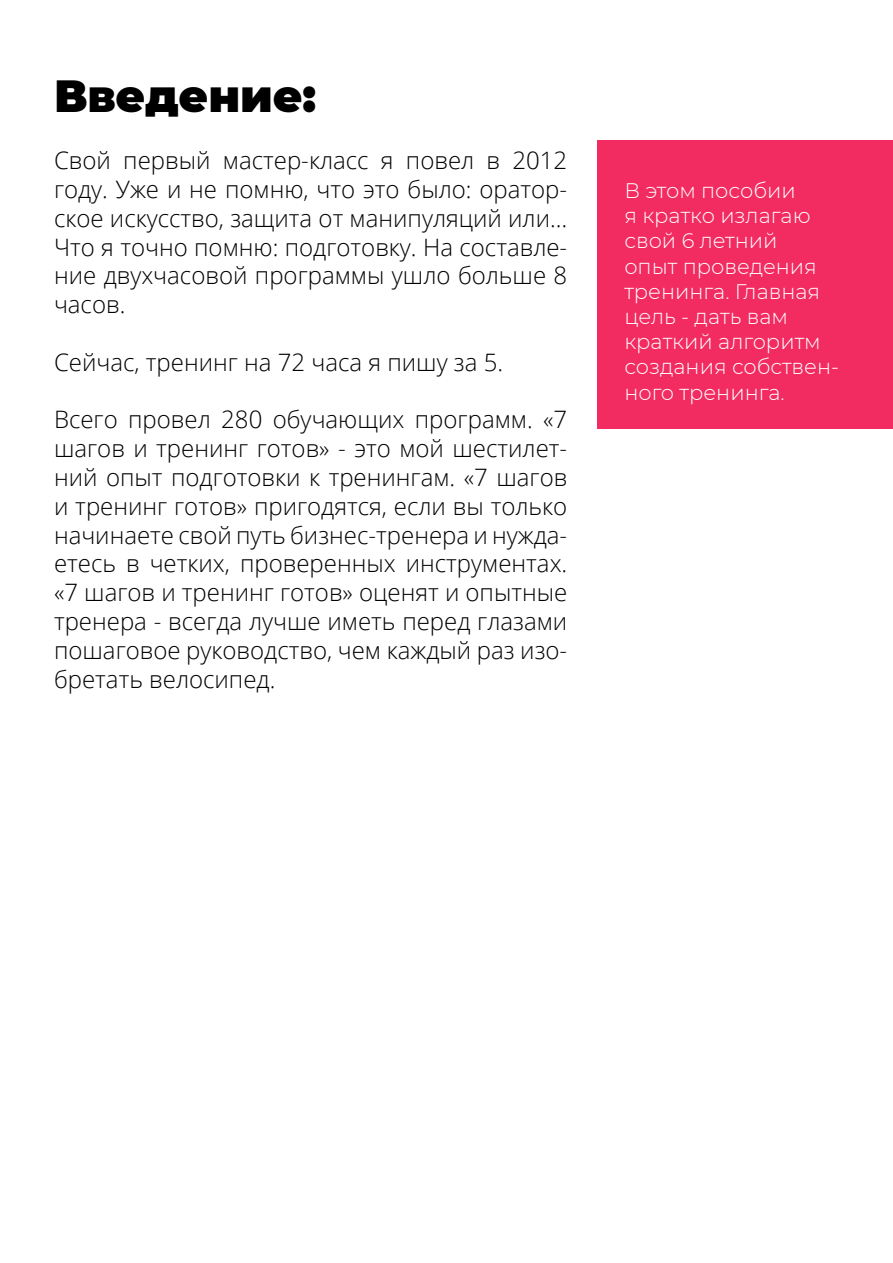
<style>
.page{position:relative;width:893px;height:1263px;background:#fff}
.page>*{position:absolute;margin:0;border:0;box-sizing:border-box;transform-origin:0 0}
.t1{font:900 45px "Montserrat";color:#000}
.Текст{font:300 24px/28.8px "Open Sans";color:#000;text-align:justify}
.Текст_в_боксе{font:300 21px/25.2px "Montserrat";color:#fff}
</style>
<div class="page">
<div style="left:597px;top:140px;width:296px;height:288px;background:#f22b61"></div>
<h1 class="t1" style="left:54px;top:62px;width:264px">Введение:</h1>
<p class="Текст" style="left:54px;top:145px;width:515px">Свой первый мастер-класс я повел в 2012 году. Уже и не помню, что это было: оратор&shy;ское искусство, защита от манипуляций или… Что я точно помню: подготовку. На составле&shy;ние двухчасовой программы ушло больше 8 часов.</p>
<p class="Текст" style="left:54px;top:347px;width:451px">Сейчас, тренинг на 72 часа я пишу за 5.</p>
<p class="Текст" style="left:54px;top:405px;width:515px">Всего провел 280 обучающих программ. «7 шагов и тренинг готов» - это мой шестилет&shy;ний опыт подготовки к тренингам. «7 шагов и тренинг готов» пригодятся, если вы только начинаете свой путь бизнес-тренера и нужда&shy;етесь в четких, проверенных инструментах. «7 шагов и тренинг готов» оценят и опытные тренера - всегда лучше иметь перед глазами пошаговое руководство, чем каждый раз изо&shy;бретать велосипед.</p>
<p class="Текст_в_боксе" style="left:624px;top:177px;width:216px">В этом пособии<br>я кратко излагаю свой 6 летний<br>опыт проведения тренинга. Главная цель - дать вам краткий алгоритм создания собствен&shy;ного тренинга.</p>
</div>
